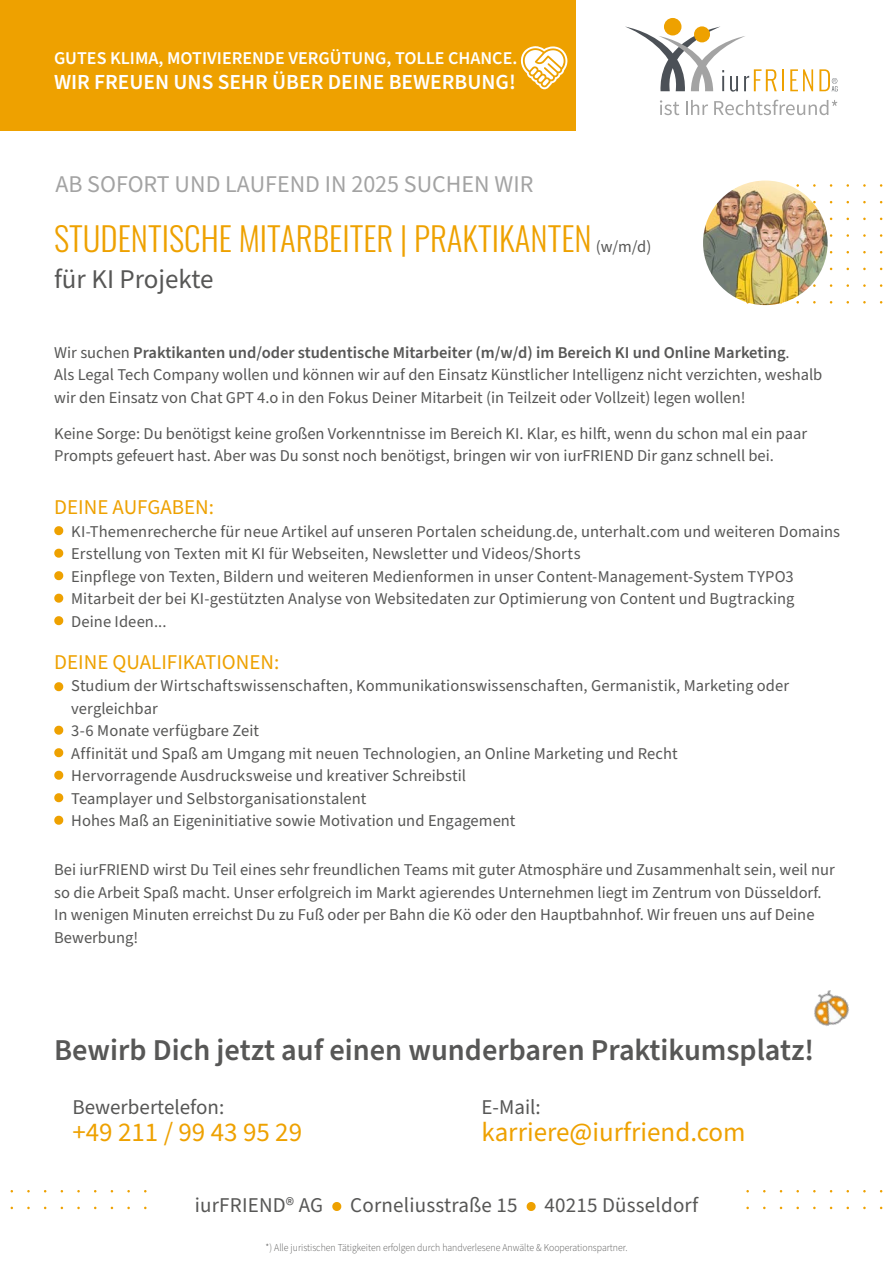
<style>
.page{position:relative;width:893px;height:1263px;background:#fff}
.page>*{position:absolute;margin:0;border:0;box-sizing:border-box;transform-origin:0 0}
.t1{font:300 33px "Oswald";color:#eea100}
.t2{font:600 30.3px "Source Sans Pro";color:#575756}
.t3{font:27px "Source Sans Pro";color:#eea100}
.t4{font:27px "Source Sans Pro";color:#575756}
.t5{font:24px "Source Sans Pro";color:#a3a3a3}
.t6{font:600 21.45px "Source Sans Pro";color:#fff}
.t7{font:21px "Source Sans Pro";letter-spacing:.01em;color:#575756}
.t8{font:21px "Source Sans Pro";color:#eea100}
.t9{font:600 18px "Source Sans Pro";color:#fff}
.t10{font:16.5px/22.5px "Source Sans Pro";color:#575756}
.t11{font:300 10.5px "Source Sans Pro";color:#575756;scale:.93 1}
.s1{font-family:"Source Sans Pro";font-weight:400;font-size:16.5px;color:#575756}
.s2{font-weight:600}
</style>
<div class="page">
<svg style="left:54px;top:526px;width:9px;height:9px"></svg>
<svg style="left:54px;top:549px;width:9px;height:9px"></svg>
<svg style="left:54px;top:571px;width:9px;height:9px"></svg>
<svg style="left:54px;top:594px;width:9px;height:9px"></svg>
<svg style="left:54px;top:616px;width:9px;height:9px"></svg>
<svg style="left:54px;top:682px;width:9px;height:9px"></svg>
<svg style="left:54px;top:726px;width:9px;height:9px"></svg>
<svg style="left:54px;top:748px;width:9px;height:9px"></svg>
<svg style="left:54px;top:771px;width:9px;height:9px"></svg>
<svg style="left:54px;top:793px;width:9px;height:9px"></svg>
<svg style="left:54px;top:816px;width:9px;height:9px"></svg>
<svg style="left:332px;top:1202px;width:9px;height:9px"></svg>
<svg style="left:527px;top:1202px;width:9px;height:9px"></svg>
<div style="left:0;top:0;width:576px;height:131px;background:#eea100"></div>
<svg style="left:521px;top:46px;width:47px;height:43px"></svg>
<img style="left:703px;top:181px;width:125px;height:124px;border-radius:62px">
<img style="left:814px;top:990px;width:35px;height:36px">
<hr style="left:782px;top:69px;width:2px;height:22px;background:#eea100">
<svg style="left:790px;top:69px;width:23px;height:22px"></svg>
<svg style="left:819px;top:69px;width:18px;height:22px"></svg>
<div style="left:664px;top:18px;width:17px;height:17px;background:#eea100;border-radius:50%"></div>
<svg style="left:626px;top:27px;width:151px;height:65px"></svg>
<svg style="left:660px;top:100px;width:19px;height:15px"></svg>
<svg style="left:686px;top:100px;width:22px;height:15px"></svg>
<svg style="left:714px;top:100px;width:114px;height:15px"></svg>
<svg style="left:832px;top:100px;width:5px;height:6px"></svg>
<p class="t9" style="left:54px;top:46px;width:465px">GUTES KLIMA, MOTIVIERENDE VERGÜTUNG, TOLLE CHANCE.</p>
<h3 class="t6" style="left:54px;top:68px;width:463px">WIR FREUEN UNS SEHR ÜBER DEINE BEWERBUNG!</h3>
<h3 class="t5" style="left:55px;top:168px;width:480px">AB SOFORT UND LAUFEND IN 2025 SUCHEN WIR</h3>
<h1 class="t1" style="left:54px;top:209px;width:599px">STUDENTISCHE MITARBEITER | PRAKTIKANTEN <span class="s1">(w/m/d)</span></h1>
<h3 class="t4" style="left:54px;top:261px;width:161px">für KI Projekte</h3>
<p class="t10" style="left:54px;top:342px;width:770px">Wir suchen <span class="s2">Praktikanten und/oder studentische Mitarbeiter (m/w/d) im Bereich KI und Online Marketing</span>.<br>Als Legal Tech Company wollen und können wir auf den Einsatz Künstlicher Intelligenz nicht verzichten, weshalb wir den Einsatz von Chat GPT 4.o in den Fokus Deiner Mitarbeit (in Teilzeit oder Vollzeit) legen wollen!</p>
<p class="t10" style="left:54px;top:423px;width:754px">Keine Sorge: Du benötigst keine großen Vorkenntnisse im Bereich KI. Klar, es hilft, wenn du schon mal ein paar<br>Prompts gefeuert hast. Aber was Du sonst noch benötigst, bringen wir von iurFRIEND Dir ganz schnell bei.</p>
<p class="t8" style="left:54px;top:493px;width:161px">DEINE AUFGABEN:</p>
<p class="t10" style="left:71px;top:520px;width:770px">KI-Themenrecherche für neue Artikel auf unseren Portalen scheidung.de, unterhalt.com und weiteren Domains Erstellung von Texten mit KI für Webseiten, Newsletter und Videos/Shorts<br>Einpflege von Texten, Bildern und weiteren Medienformen in unser Content-Management-System TYPO3<br>Mitarbeit der bei KI-gestützten Analyse von Websitedaten zur Optimierung von Content und Bugtracking<br>Deine Ideen...</p>
<p class="t8" style="left:54px;top:648px;width:226px">DEINE QUALIFIKATIONEN:</p>
<p class="t10" style="left:71px;top:675px;width:719px">Studium der Wirtschaftswissenschaften, Kommunikationswissenschaften, Germanistik, Marketing oder vergleichbar<br>3-6 Monate verfügbare Zeit<br>Affinität und Spaß am Umgang mit neuen Technologien, an Online Marketing und Recht<br>Hervorragende Ausdrucksweise und kreativer Schreibstil<br>Teamplayer und Selbstorganisationstalent<br>Hohes Maß an Eigeninitiative sowie Motivation und Engagement</p>
<p class="t10" style="left:54px;top:859px;width:782px">Bei iurFRIEND wirst Du Teil eines sehr freundlichen Teams mit guter Atmosphäre und Zusammenhalt sein, weil nur so die Arbeit Spaß macht. Unser erfolgreich im Markt agierendes Unternehmen liegt im Zentrum von Düsseldorf.<br>In wenigen Minuten erreichst Du zu Fuß oder per Bahn die Kö oder den Hauptbahnhof. Wir freuen uns auf Deine Bewerbung!</p>
<h2 class="t2" style="left:54px;top:1029px;width:762px">Bewirb Dich jetzt auf einen wunderbaren Praktikumsplatz!</h2>
<p class="t7" style="left:72px;top:1093px;width:153px">Bewerbertelefon:</p>
<h3 class="t3" style="left:72px;top:1114px;width:231px">+49 211 / 99 43 95 29</h3>
<p class="t7" style="left:482px;top:1093px;width:61px">E-Mail:</p>
<h3 class="t3" style="left:482px;top:1114px;width:265px">karriere@iurfriend.com</h3>
<p class="t7" style="left:195px;top:1191px;width:130px">iurFRIEND® AG</p>
<p class="t7" style="left:350px;top:1191px;width:169px">Corneliusstraße 15</p>
<p class="t7" style="left:544px;top:1191px;width:155px">40215 Düsseldorf</p>
<p class="t11" style="left:266px;top:1241px;width:391px">*) Alle juristischen Tätigkeiten erfolgen durch handverlesene Anwälte &amp; Kooperationspartner.</p>
</div>
